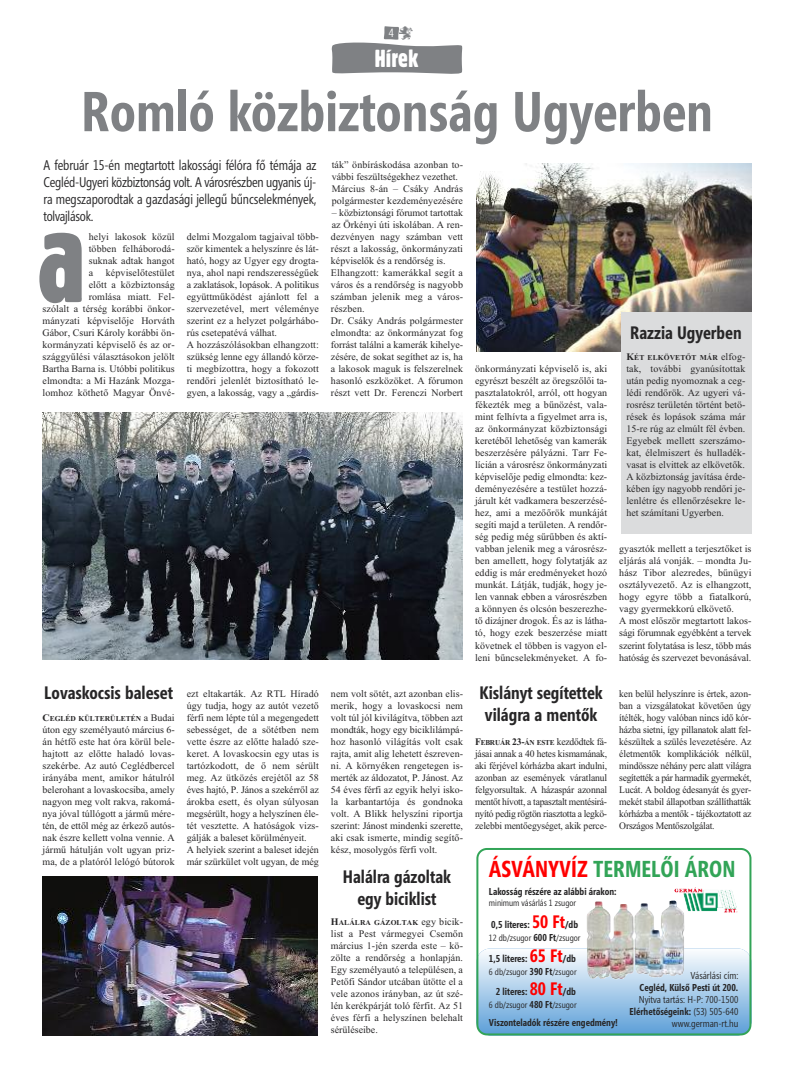
<style>
.page{position:relative;width:794px;height:1078px;background:#fff}
.page>*{position:absolute;margin:0;border:0;box-sizing:border-box;transform-origin:0 0}
.t1{font:118.9px "Gothic 821 Cn HU Normal";color:#7f8184}
.t2{font:700 56px "Segoe Condensed";color:#7f8184}
.t3{font:24px "Gothic 821 Cn HU Normal";color:#fff}
.t4{font:700 23px "Segoe Condensed";color:#32a457}
.t5{font:700 18px/21.6px "Segoe Condensed";color:#272627;text-align:center}
.t6{font:14px/16.8px "Segoe Condensed";letter-spacing:-.005em;color:#272627;text-align:justify;scale:.96 1}
.t7{font:12px "Segoe Condensed";color:#fff}
.t8{font:10px/12px "Times New Roman";letter-spacing:.01em;color:#272627;text-align:justify}
.t9{font:10px/12px "Times New Roman";letter-spacing:.01em;color:#272627;text-align:justify;scale:.96 1}
.t10{font:700 10px "Segoe Condensed";color:#272627}
.t11{font:10px/12px "Segoe Condensed";color:#272627;text-align:right}
.t12{font:9px "Segoe Condensed";color:#272627}
.t13{font:700 7.5px "Times New Roman";color:#272627}
.t14{font:700 7.5px "Times New Roman";letter-spacing:-.025em;color:#272627;scale:.96 1}
.s1{font-size:10px}
.s2{font-weight:400;font-size:10px}
.s3{color:#f00}
.s4{font-size:18px;color:#f00}
.s5{font-weight:700;font-size:10px}
.s6{font-weight:700}
</style>
<div class="page">
<img style="left:43px;top:413px;width:419px;height:246px">
<img style="left:476px;top:163px;width:275px;height:188px">
<svg style="left:331px;top:26px;width:132px;height:48px"></svg>
<div style="left:621px;top:312px;width:130px;height:221px;background:#dbdcdd"></div>
<svg style="left:476px;top:848px;width:275px;height:187px"></svg>
<img style="left:674px;top:887px;width:62px;height:25px">
<img style="left:43px;top:876px;width:274px;height:159px">
<p class="t7" style="left:389px;top:26px;width:7px">4</p>
<h3 class="t3" style="left:375px;top:45px;width:45px">Hírek</h3>
<h2 class="t2" style="left:81px;top:79px;width:633px">Romló közbiztonság Ugyerben</h2>
<h3 class="t6" style="left:44px;top:157px;width:286px">A február 15-én megtartott lakossági félóra fő témája az Cegléd-Ugyeri közbiztonság volt. A városrészben ugyanis új&shy;ra megszaporodtak a gazdasági jellegű bűncselekmények, tolvajlások.</h3>
<h1 class="t1" style="left:37px;top:191px;width:51px">a</h1>
<p class="t8" style="left:187px;top:231px;width:134px;text-align:left">delmi Mozgalom tagjaival több&shy;ször kimentek a helyszínre és lát&shy;ható, hogy az Ugyer egy drogta&shy;nya, ahol napi rendszerességűek a zaklatások, lopások. A politikus együttműködést ajánlott fel a szervezetével, mert véleménye szerint ez a helyzet polgárhábo&shy;rús csetepatévá válhat.<br>A hozzászólásokban elhangzott: szükség lenne egy állandó körze&shy;ti megbízottra, hogy a fokozott rendőri jelenlét biztosítható le&shy;gyen, a lakosság, vagy a „gárdis-</p>
<p class="t8" style="left:89px;top:231px;width:87px">helyi lakosok közül többen felháborodá&shy;suknak adtak hangot a</p>
<p class="t8" style="left:43px;top:267px;width:134px;text-align:right">képviselőtestület<br>előtt a közbiztonság<br>romlása miatt. Fel-<br>szólalt a térség korábbi önkor&shy;mányzati képviselője Horváth<br>Gábor, Csuri Károly korábbi ön&shy;kormányzati képviselő és az or&shy;szággyűlési választásokon jelölt<br>Bartha Barna is. Utóbbi politikus elmondta: a Mi Hazánk Mozga&shy;lomhoz köthető Magyar Önvé-</p>
<p class="t8" style="left:332px;top:159px;width:133px;text-align:left">ták” önbíráskodása azonban to&shy;vábbi feszültségekhez vezethet.<br>Március 8-án – Csáky András polgármester kezdeményezésére</p>
<p class="t8" style="left:331px;top:207px;width:134px;text-align:left">– közbiztonsági fórumot tartottak az Örkényi úti iskolában. A ren&shy;dezvényen nagy számban vett részt a lakosság, önkormányzati képviselők és a rendőrség is.<br>Elhangzott: kamerákkal segít a város és a rendőrség is nagyobb számban jelenik meg a város&shy;részben.<br>Dr. Csáky András polgármester elmondta: az önkormányzat fog forrást találni a kamerák kihelye&shy;zésére, de sokat segíthet az is, ha a lakosok maguk is felszerelnek hasonló eszközöket. A fórumon részt vett Dr. Ferenczi Norbert</p>
<h3 class="t5" style="left:44px;top:681px;width:130px">Lovaskocsis baleset</h3>
<p class="t13" style="left:43px;top:713px;width:134px"><span class="s1">C</span>EGLÉD KÜLTERÜLETÉN <span class="s2">a Budai</span></p>
<p class="t8" style="left:43px;top:723px;width:134px">úton egy személyautó március 6- án hétfő este hat óra körül bele&shy;hajtott az előtte haladó lovas&shy;szekérbe. Az autó Ceglédbercel irányába ment, amikor hátulról belerohant a lovaskocsiba, amely nagyon meg volt rakva, rakomá&shy;nya jóval túllógott a jármű mére&shy;tén, de ettől még az érkező autós&shy;nak észre kellett volna vennie. A jármű hátulján volt ugyan priz&shy;ma, de a platóról lelógó bútorok</p>
<p class="t8" style="left:187px;top:687px;width:134px;text-align:left">ezt eltakarták. Az RTL Híradó úgy tudja, hogy az autót vezető férfi nem lépte túl a megengedett sebességet, de a sötétben nem vette észre az előtte haladó sze&shy;keret. A lovaskocsin egy utas is tartózkodott, de ő nem sérült meg. Az ütközés erejétől az 58 éves hajtó, P. János a szekérről az árokba esett, és olyan súlyosan megsérült, hogy a helyszínen éle&shy;tét vesztette. A hatóságok vizs&shy;gálják a baleset körülményeit.<br>A helyiek szerint a baleset idején már szürkület volt ugyan, de még</p>
<p class="t8" style="left:331px;top:687px;width:134px">nem volt sötét, azt azonban elis&shy;merik, hogy a lovaskocsi nem volt túl jól kivilágítva, többen azt mondták, hogy egy biciklilámpá&shy;hoz hasonló világítás volt csak rajta, amit alig lehetett észreven&shy;ni. A környéken rengetegen is&shy;merték az áldozatot, P. Jánost. Az 54 éves férfi az egyik helyi isko&shy;la karbantartója és gondnoka volt. A Blikk helyszíni riportja szerint: Jánost mindenki szerette, aki csak ismerte, mindig segítő&shy;kész, mosolygós férfi volt.</p>
<h3 class="t5" style="left:343px;top:866px;width:110px">Halálra gázoltak egy biciklist</h3>
<p class="t13" style="left:331px;top:917px;width:134px"><span class="s1">H</span>ALÁLRA GÁZOLTAK <span class="s2">egy bicik-</span></p>
<p class="t8" style="left:331px;top:927px;width:134px">list a Pest vármegyei Csemőn március 1-jén szerda este – kö&shy;zölte a rendőrség a honlapján.<br>Egy személyautó a településen, a Petőfi Sándor utcában ütötte el a vele azonos irányban, az út szé&shy;lén kerékpárját toló férfit. Az 51 éves férfi a helyszínen belehalt sérüléseibe.</p>
<p class="t8" style="left:475px;top:363px;width:134px">önkormányzati képviselő is, aki egyrészt beszélt az öregszőlői ta&shy;pasztalatokról, arról, ott hogyan fékezték meg a bűnözést, vala&shy;mint felhívta a figyelmet arra is, az önkormányzat közbiztonsági keretéből lehetőség van kamerák beszerzésére pályázni. Tarr Fe&shy;lícián a városrész önkormányzati képviselője pedig elmondta: kez&shy;deményezésére a testület hozzá&shy;járult két vadkamera beszerzésé&shy;hez, ami a mezőőrök munkáját segíti majd a területen. A rendőr&shy;ség pedig még sűrűbben és aktí&shy;vabban jelenik meg a városrész&shy;ben amellett, hogy folytatják az eddig is már eredményeket hozó munkát. Látják, tudják, hogy je&shy;len vannak ebben a városrészben a könnyen és olcsón beszerezhe&shy;tő dizájner drogok. És az is látha&shy;tó, hogy ezek beszerzése miatt követnek el többen is vagyon el&shy;leni bűncselekményeket. A fo-</p>
<h3 class="t5" style="left:479px;top:681px;width:125px;text-align:left">Kislányt segítettek világra a mentők</h3>
<p class="t14" style="left:475px;top:737px;width:139px"><span class="s1">F</span>EBRUÁR <span class="s1">23-</span>ÁN ESTE <span class="s2">kezdődtek fá-</span></p>
<p class="t9" style="left:475px;top:747px;width:139px">jásai annak a 40 hetes kismamának, aki férjével kórházba akart indulni, azonban az események váratlanul felgyorsultak. A házaspár azonnal mentőt hívott, a tapasztalt mentésirá&shy;nyító pedig rögtön riasztotta a legkö&shy;zelebbi mentőegységet, akik perce-</p>
<h3 class="t5" style="left:630px;top:322px;width:113px">Razzia Ugyerben</h3>
<p class="t13" style="left:626px;top:353px;width:121px"><span class="s1">K</span>ÉT ELKÖVETŐT MÁR <span class="s2">elfog-</span></p>
<p class="t8" style="left:626px;top:363px;width:121px">tak, további gyanúsítottak után pedig nyomoznak a ceg&shy;lédi rendőrök. Az ugyeri vá&shy;rosrész területén történt betö&shy;rések és lopások száma már 15-re rúg az elmúlt fél évben.<br>Egyebek mellett szerszámo&shy;kat, élelmiszert és hulladék&shy;vasat is elvittek az elkövetők.<br>A közbiztonság javítása érde&shy;kében így nagyobb rendőri je&shy;lenlétre és ellenőrzésekre le&shy;het számítani Ugyerben.</p>
<p class="t8" style="left:619px;top:543px;width:134px;text-align:left">gyasztók mellett a terjesztőket is eljárás alá vonják. – mondta Ju&shy;hász Tibor alezredes, bűnügyi osztályvezető. Az is elhangzott, hogy egyre több a fiatalkorú, vagy gyermekkorú elkövető.<br>A most először megtartott lakos&shy;sági fórumnak egyébként a tervek szerint folytatása is lesz, több más hatóság és szervezet bevonásával.</p>
<p class="t9" style="left:619px;top:687px;width:139px">ken belül helyszínre is értek, azon&shy;ban a vizsgálatokat követően úgy ítélték, hogy valóban nincs idő kór&shy;házba sietni, így pillanatok alatt fel&shy;készültek a szülés levezetésére. Az életmentők komplikációk nélkül, mindössze néhány perc alatt világra segítették a pár harmadik gyermekét, Lucát. A boldog édesanyát és gyer&shy;mekét stabil állapotban szállíthatták kórházba a mentők - tájékoztatott az Országos Mentőszolgálat.</p>
<h3 class="t4" style="left:489px;top:855px;width:248px"><span class="s3">ÁSVÁNYVÍZ</span> TERMELŐI ÁRON</h3>
<p class="t10" style="left:489px;top:885px;width:129px">Lakosság részére az alábbi árakon:</p>
<p class="t12" style="left:489px;top:897px;width:89px">minimum vásárlás 1 zsugor</p>
<p class="t10" style="left:491px;top:918px;width:88px">0,5 literes: <span class="s4">50 Ft</span>/db</p>
<p class="t12" style="left:489px;top:932px;width:93px">12 db/zsugor <span class="s5">600 Ft</span>/zsugor</p>
<p class="t10" style="left:489px;top:952px;width:88px">1,5 literes: <span class="s4">65 Ft</span>/db</p>
<p class="t12" style="left:489px;top:966px;width:89px">6 db/zsugor <span class="s5">390 Ft</span>/zsugor</p>
<p class="t10" style="left:496px;top:985px;width:81px">2 literes: <span class="s4">80 Ft</span>/db</p>
<p class="t12" style="left:489px;top:999px;width:89px">6 db/zsugor <span class="s5">480 Ft</span>/zsugor</p>
<p class="t10" style="left:489px;top:1016px;width:130px">Viszonteladók részére engedmény!</p>
<p class="t11" style="left:690px;top:968px;width:49px">Vásárlási cím:</p>
<p class="t10" style="left:639px;top:981px;width:100px">Cegléd, Külső Pesti út 200.</p>
<p class="t11" style="left:629px;top:992px;width:110px">Nyitva tartás: H-P: 700-1500<br><span class="s6">Elérhetőségeink:</span> (53) 505-640 www.german-rt.hu</p>
</div>
